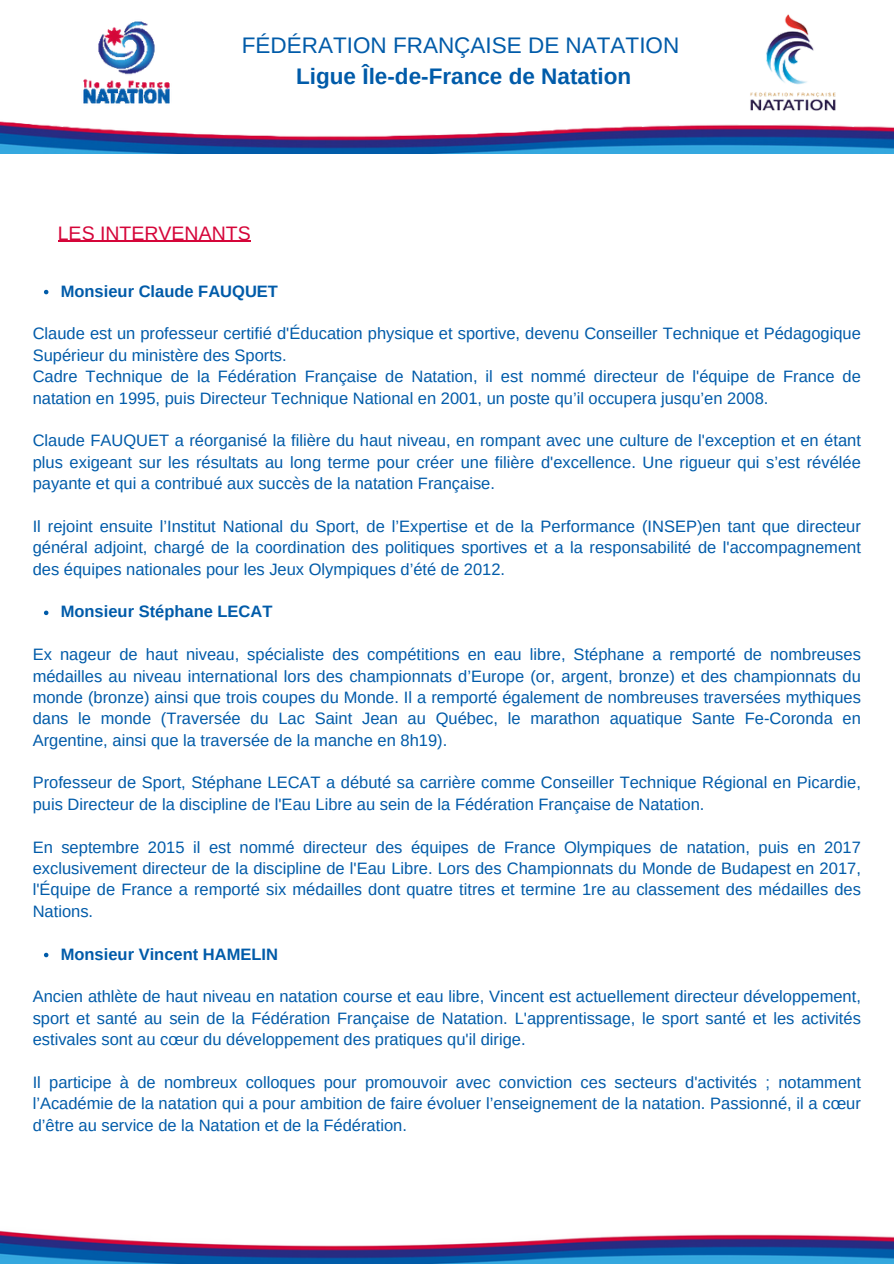
<style>
.page{position:relative;width:894px;height:1264px;background:#fff}
.page>*{position:absolute;margin:0;border:0;box-sizing:border-box;transform-origin:0 0}
.t1{font:22.5px/30.3px "Arimo";color:#005ba9;text-align:center}
.t2{font:19.5px "Arimo";color:#d50539}
.t3{font:16.5px/21.3px "Arimo";color:#005ba9;text-align:justify}
.t4{font:700 16.5px "Arimo";color:#005ba9}
.s1{font-weight:700}
</style>
<div class="page">
<img style="left:83px;top:21px;width:87px;height:83px">
<img style="left:750px;top:14px;width:86px;height:97px">
<img style="left:0;top:121px;width:893px;height:33px">
<img style="left:0;top:1230px;width:893px;height:33px">
<hr style="left:58px;top:241px;width:193px;height:1px;background:#d50539">
<svg style="left:44px;top:290px;width:4px;height:4px"></svg>
<svg style="left:44px;top:610px;width:4px;height:5px"></svg>
<svg style="left:44px;top:952px;width:4px;height:5px"></svg>
<h2 class="t1" style="left:242px;top:30px;width:439px">FÉDÉRATION FRANÇAISE DE NATATION<br><span class="s1">Ligue Île-de-France de Natation</span></h2>
<p class="t2" style="left:58px;top:222px;width:194px">LES INTERVENANTS</p>
<p class="t4" style="left:61px;top:282px;width:219px">Monsieur Claude FAUQUET</p>
<p class="t3" style="left:33px;top:323px;width:829px">Claude est un professeur certifié d'Éducation physique et sportive, devenu Conseiller Technique et Pédagogique<br>Supérieur du ministère des Sports.</p>
<p class="t3" style="left:33px;top:366px;width:829px">Cadre Technique de la Fédération Française de Natation, il est nommé directeur de l'équipe de France de natation en 1995, puis Directeur Technique National en 2001, un poste qu’il occupera jusqu’en 2008.</p>
<p class="t3" style="left:33px;top:430px;width:829px">Claude FAUQUET a réorganisé la filière du haut niveau, en rompant avec une culture de l'exception et en étant plus exigeant sur les résultats au long terme pour créer une filière d'excellence. Une rigueur qui s’est révélée payante et qui a contribué aux succès de la natation Française.</p>
<p class="t3" style="left:33px;top:515px;width:829px">Il rejoint ensuite l’Institut National du Sport, de l’Expertise et de la Performance (INSEP)en tant que directeur général adjoint, chargé de la coordination des politiques sportives et a la responsabilité de l'accompagnement des équipes nationales pour les Jeux Olympiques d’été de 2012.</p>
<p class="t4" style="left:61px;top:602px;width:213px">Monsieur Stéphane LECAT</p>
<p class="t3" style="left:33px;top:643px;width:829px">Ex nageur de haut niveau, spécialiste des compétitions en eau libre, Stéphane a remporté de nombreuses médailles au niveau international lors des championnats d’Europe (or, argent, bronze) et des championnats du monde (bronze) ainsi que trois coupes du Monde. Il a remporté également de nombreuses traversées mythiques dans le monde (Traversée du Lac Saint Jean au Québec, le marathon aquatique Sante Fe-Coronda en Argentine, ainsi que la traversée de la manche en 8h19).</p>
<p class="t3" style="left:33px;top:772px;width:829px">Professeur de Sport, Stéphane LECAT a débuté sa carrière comme Conseiller Technique Régional en Picardie, puis Directeur de la discipline de l'Eau Libre au sein de la Fédération Française de Natation.</p>
<p class="t3" style="left:33px;top:836px;width:829px">En septembre 2015 il est nommé directeur des équipes de France Olympiques de natation, puis en 2017 exclusivement directeur de la discipline de l'Eau Libre. Lors des Championnats du Monde de Budapest en 2017, l'Équipe de France a remporté six médailles dont quatre titres et termine 1re au classement des médailles des Nations.</p>
<p class="t4" style="left:61px;top:944px;width:219px">Monsieur Vincent HAMELIN</p>
<p class="t3" style="left:33px;top:985px;width:829px">Ancien athlète de haut niveau en natation course et eau libre, Vincent est actuellement directeur développement, sport et santé au sein de la Fédération Française de Natation. L'apprentissage, le sport santé et les activités estivales sont au cœur du développement des pratiques qu'il dirige.</p>
<p class="t3" style="left:33px;top:1071px;width:829px">Il participe à de nombreux colloques pour promouvoir avec conviction ces secteurs d'activités ; notamment l’Académie de la natation qui a pour ambition de faire évoluer l’enseignement de la natation. Passionné, il a cœur d’être au service de la Natation et de la Fédération.</p>
</div>
